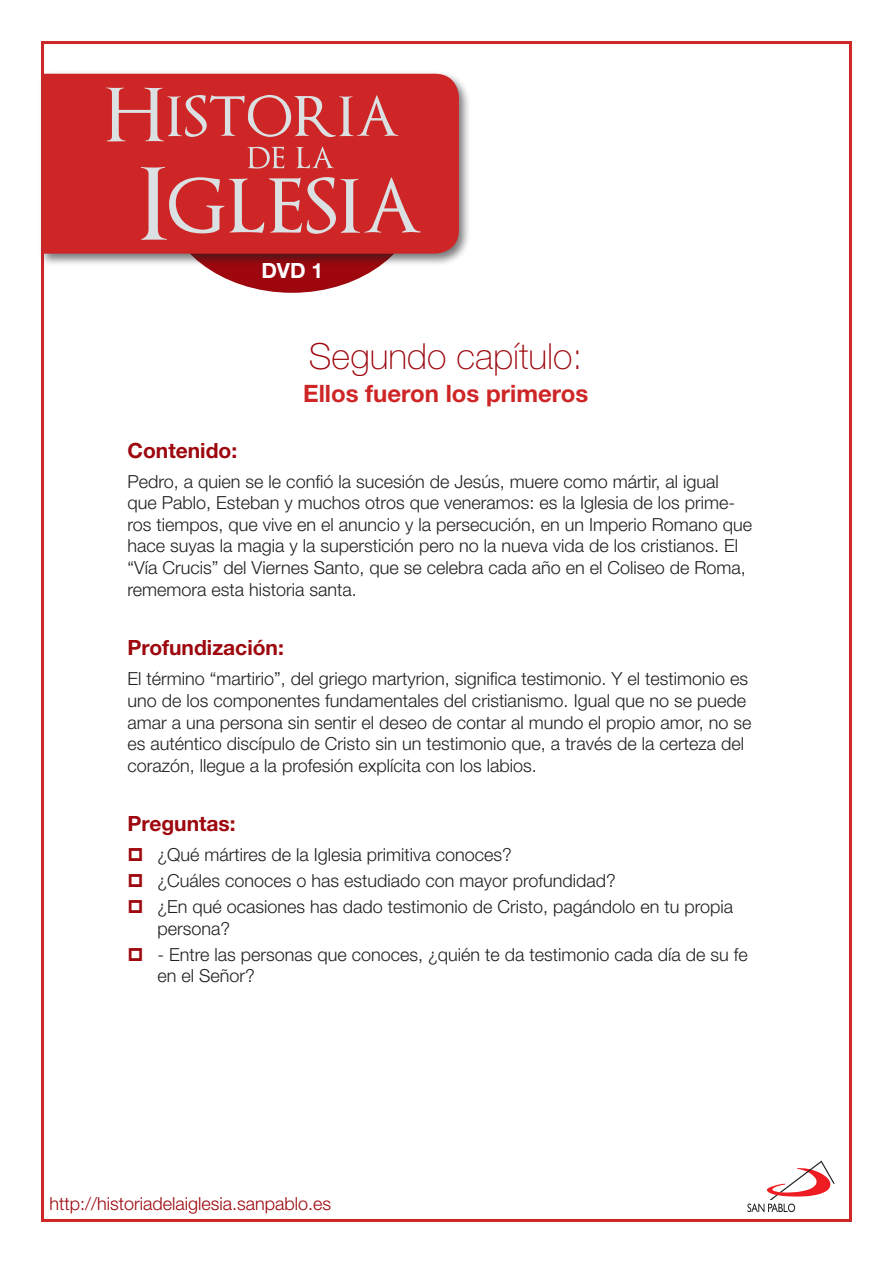
<style>
.page{position:relative;width:893px;height:1263px;background:#fff}
.page>*{position:absolute;margin:0;border:0;box-sizing:border-box;transform-origin:0 0}
.t1{font:100 36px "Helvetica Neue";color:#9d070d}
.t2{font:700 24px "Helvetica Neue";color:#ce2626}
.t3{font:700 21px "Helvetica Neue";color:#9d070d}
.t4{font:700 21px "Helvetica Neue";color:#fff}
.t5{font:300 18px/21.6px "Helvetica Neue";color:#231f20}
.t6{font:300 18px "Helvetica Neue";color:#9d070d}
</style>
<div class="page">
<div style="left:163px;top:93px;width:258px;height:200px;background:#9d070d;border-radius:50%"></div>
<div style="left:39px;top:70px;width:433px;height:196px;background:#231f20;opacity:.6"></div>
<div style="left:43px;top:74px;width:416px;height:180px;background:#ce2626"></div>
<svg style="left:106px;top:88px;width:315px;height:152px;background:#d04445"></svg>
<svg style="left:747px;top:1160px;width:88px;height:52px"></svg>
<p class="t4" style="left:261px;top:257px;width:63px">DVD 1</p>
<h1 class="t1" style="left:309px;top:335px;width:275px">Segundo capítulo:</h1>
<h2 class="t2" style="left:303px;top:378px;width:287px">Ellos fueron los primeros</h2>
<p class="t3" style="left:128px;top:437px;width:111px">Contenido:</p>
<p class="t5" style="left:128px;top:470px;width:626px">Pedro, a quien se le confió la sucesión de Jesús, muere como mártir, al igual que Pablo, Esteban y muchos otros que veneramos: es la Iglesia de los prime&shy;ros tiempos, que vive en el anuncio y la persecución, en un Imperio Romano que hace suyas la magia y la superstición pero no la nueva vida de los cristianos. El “Vía Crucis” del Viernes Santo, que se celebra cada año en el Coliseo de Roma, rememora esta historia santa.</p>
<p class="t3" style="left:128px;top:635px;width:158px">Profundización:</p>
<p class="t5" style="left:128px;top:668px;width:625px">El término “martirio”, del griego martyrion, significa testimonio. Y el testimonio es uno de los componentes fundamentales del cristianismo. Igual que no se puede amar a una persona sin sentir el deseo de contar al mundo el propio amor, no se es auténtico discípulo de Cristo sin un testimonio que, a través de la certeza del corazón, llegue a la profesión explícita con los labios.</p>
<p class="t3" style="left:128px;top:811px;width:110px">Preguntas:</p>
<p class="t5" style="left:157px;top:842px;width:577px;line-height:25.8px">¿Qué mártires de la Iglesia primitiva conoces?<br>¿Cuáles conoces o has estudiado con mayor profundidad?<br>¿En qué ocasiones has dado testimonio de Cristo, pagándolo en tu propia</p>
<p class="t5" style="left:157px;top:917px;width:74px">persona?</p>
<p class="t5" style="left:157px;top:943px;width:592px">- Entre las personas que conoces, ¿quién te da testimonio cada día de su fe en el Señor?</p>
<p class="t6" style="left:50px;top:1192px;width:283px">http://historiadelaiglesia.sanpablo.es</p>
</div>
